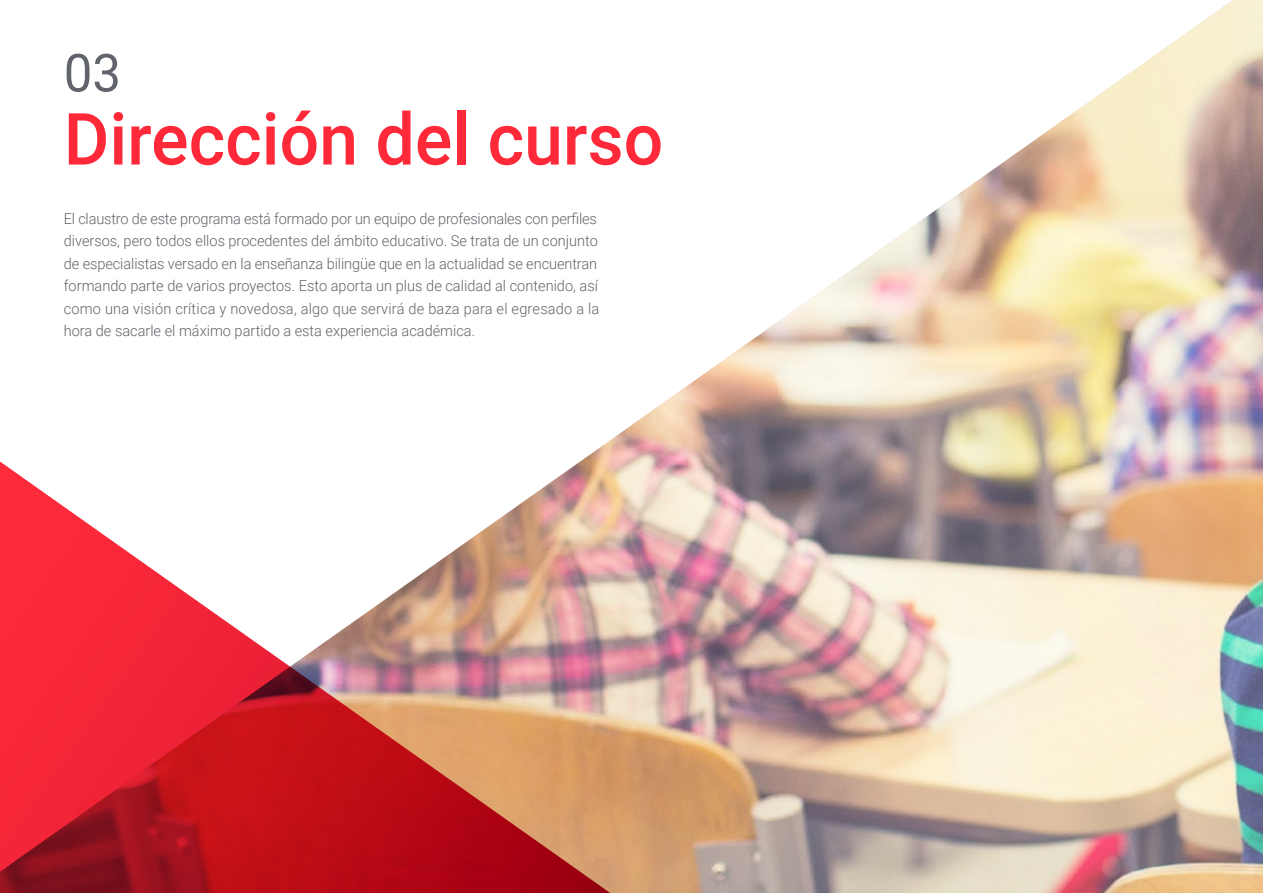
<style>
.page{position:relative;width:1263px;height:893px;background:#fff}
.page>*{position:absolute;margin:0;border:0;box-sizing:border-box;transform-origin:0 0}
.t1{font:500 72px "Roboto";color:#ff293a}
.t2{font:52.5px "Roboto";color:#61646a}
.t3{font:300 15px/22.5px "Roboto";color:#61646a}
</style>
<div class="page">
<img style="left:602px;top:0;width:661px;height:893px">
<svg style="left:0;top:446px;width:640px;height:447px"></svg>
<h2 class="t2" style="left:64px;top:36px;width:59px">03</h2>
<h1 class="t1" style="left:64px;top:89px;width:601px">Dirección del curso</h1>
<p class="t3" style="left:64px;top:207px;width:537px">El claustro de este programa está formado por un equipo de profesionales con perfiles diversos, pero todos ellos procedentes del ámbito educativo. Se trata de un conjunto de especialistas versado en la enseñanza bilingüe que en la actualidad se encuentran formando parte de varios proyectos. Esto aporta un plus de calidad al contenido, así como una visión crítica y novedosa, algo que servirá de baza para el egresado a la hora de sacarle el máximo partido a esta experiencia académica.</p>
</div>
